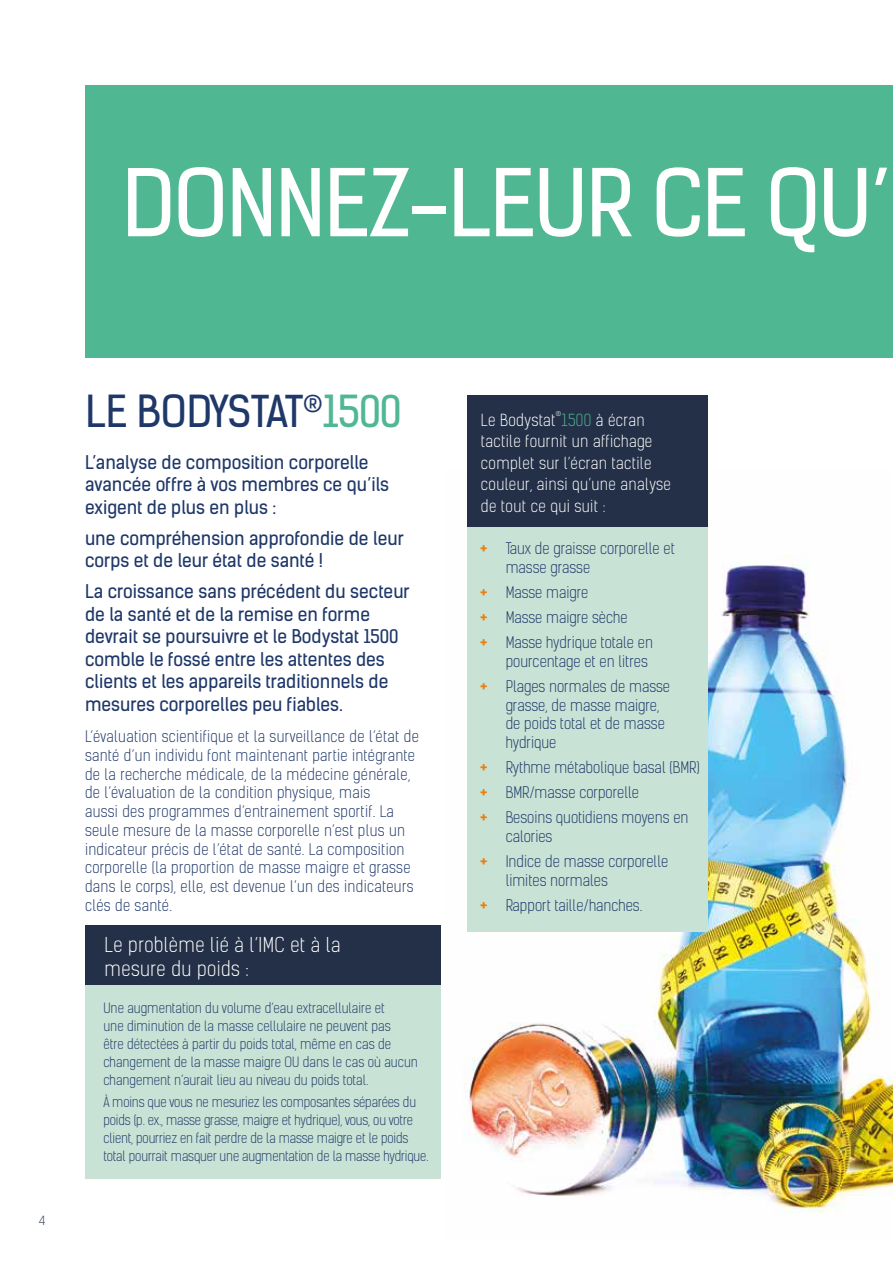
<style>
.page{position:relative;width:893px;height:1263px;background:#fff}
.page>*{position:absolute;margin:0;border:0;box-sizing:border-box;transform-origin:0 0}
.t1{font:88.5px "Kelson Sans";letter-spacing:-.02em;color:#fff}
.t2{font:42px "Kelson Sans";letter-spacing:-.02em;color:#1f3869}
.t3{font:300 19.5px/24px "Kelson Sans";letter-spacing:.02em;color:#fff}
.t4{font:18px/22.5px "Kelson Sans";color:#1f3869}
.t5{font:300 15.9px/21.6px "Kelson Sans";letter-spacing:.02em;color:#fff}
.t6{font:300 15.3px/18.8px "Kelson Sans";letter-spacing:.02em;color:#1f3869}
.t7{font:300 15.3px/25.2px "Kelson Sans";color:#1f3869}
.t8{font:300 13.5px/18px "Kelson Sans";letter-spacing:-.01em;color:#1f3869}
.t9{font:300 12px "Kelson Sans";color:#233047}
.s1{color:#50b793}
.s2{font-weight:700;color:#ec7d0d}
</style>
<div class="page">
<img style="left:464px;top:470px;width:429px;height:743px">
<div style="left:468px;top:481px;width:240px;height:451px;background:#c8e3d5"></div>
<div style="left:468px;top:395px;width:240px;height:132px;background:#233047"></div>
<div style="left:85px;top:85px;width:808px;height:272px;background:#50b793"></div>
<div style="left:85px;top:983px;width:356px;height:196px;background:#c8e3d5"></div>
<div style="left:85px;top:926px;width:356px;height:59px;background:#233047"></div>
<h1 class="t1" style="left:122px;top:149px;width:771px">DONNEZ-LEUR CE QU’</h1>
<p class="t9" style="left:39px;top:1213px;width:8px">4</p>
<h2 class="t2" style="left:85px;top:385px;width:318px">LE BODYSTAT<sup>®</sup><span class="s1">1500</span></h2>
<h3 class="t4" style="left:85px;top:451px;width:305px">L’analyse de composition corporelle avancée offre à vos membres ce qu’ils exigent de plus en plus :</h3>
<h3 class="t4" style="left:85px;top:527px;width:320px">une compréhension approfondie de leur corps et de leur état de santé !</h3>
<h3 class="t4" style="left:85px;top:580px;width:326px">La croissance sans précédent du secteur de la santé et de la remise en forme devrait se poursuivre et le Bodystat 1500 comble le fossé entre les attentes des clients et les appareils traditionnels de mesures corporelles peu fiables.</h3>
<p class="t6" style="left:85px;top:727px;width:335px">L’évaluation scientifique et la surveillance de l’état de santé d’un individu font maintenant partie intégrante de la recherche médicale, de la médecine générale, de l’évaluation de la condition physique, mais<br>aussi des programmes d’entrainement sportif. La seule mesure de la masse corporelle n’est plus un indicateur précis de l’état de santé. La composition corporelle (la proportion de masse maigre et grasse dans le corps), elle, est devenue l’un des indicateurs clés de santé.</p>
<h3 class="t3" style="left:105px;top:933px;width:237px">Le problème lié à l’IMC et à la mesure du poids :</h3>
<p class="t8" style="left:103px;top:999px;width:316px">Une augmentation du volume d’eau extracellulaire et<br>une diminution de la masse cellulaire ne peuvent pas<br>être détectées à partir du poids total, même en cas de changement de la masse maigre OU dans le cas où aucun changement n’aurait lieu au niveau du poids total.</p>
<p class="t8" style="left:103px;top:1093px;width:327px">À moins que vous ne mesuriez les composantes séparées du poids (p. ex., masse grasse, maigre et hydrique), vous, ou votre client, pourriez en fait perdre de la masse maigre et le poids total pourrait masquer une augmentation de la masse hydrique.</p>
<p class="t5" style="left:481px;top:409px;width:192px">Le Bodystat<sup>®</sup><span class="s1">1500</span> à écran tactile fournit un affichage complet sur l’écran tactile couleur, ainsi qu’une analyse de tout ce qui suit :</p>
<p class="t7" style="left:506px;top:539px;width:171px;line-height:18.8px;text-indent:-26px"><span class="s2">+</span> Taux de graisse corporelle et masse grasse</p>
<p class="t7" style="left:480px;top:580px;width:174px"><span class="s2">+</span> Masse maigre<br><span class="s2">+</span> Masse maigre sèche<br><span class="s2">+</span> Masse hydrique totale en</p>
<p class="t7" style="left:480px;top:649px;width:191px;text-align:center">pourcentage et en litres<br><span class="s2">+</span> Plages normales de masse</p>
<p class="t7" style="left:506px;top:696px;width:161px;line-height:18.8px">grasse, de masse maigre, de poids total et de masse hydrique</p>
<p class="t7" style="left:480px;top:755px;width:221px"><span class="s2">+</span> Rythme métabolique basal (BMR) <span class="s2">+</span> BMR/masse corporelle<br><span class="s2">+</span> Besoins quotidiens moyens en</p>
<p class="t7" style="left:480px;top:824px;width:190px;text-indent:26px">calories<br><span class="s2">+</span> Indice de masse corporelle</p>
<p class="t7" style="left:480px;top:868px;width:163px;text-align:center">limites normales<br><span class="s2">+</span> Rapport taille/hanches.</p>
</div>
